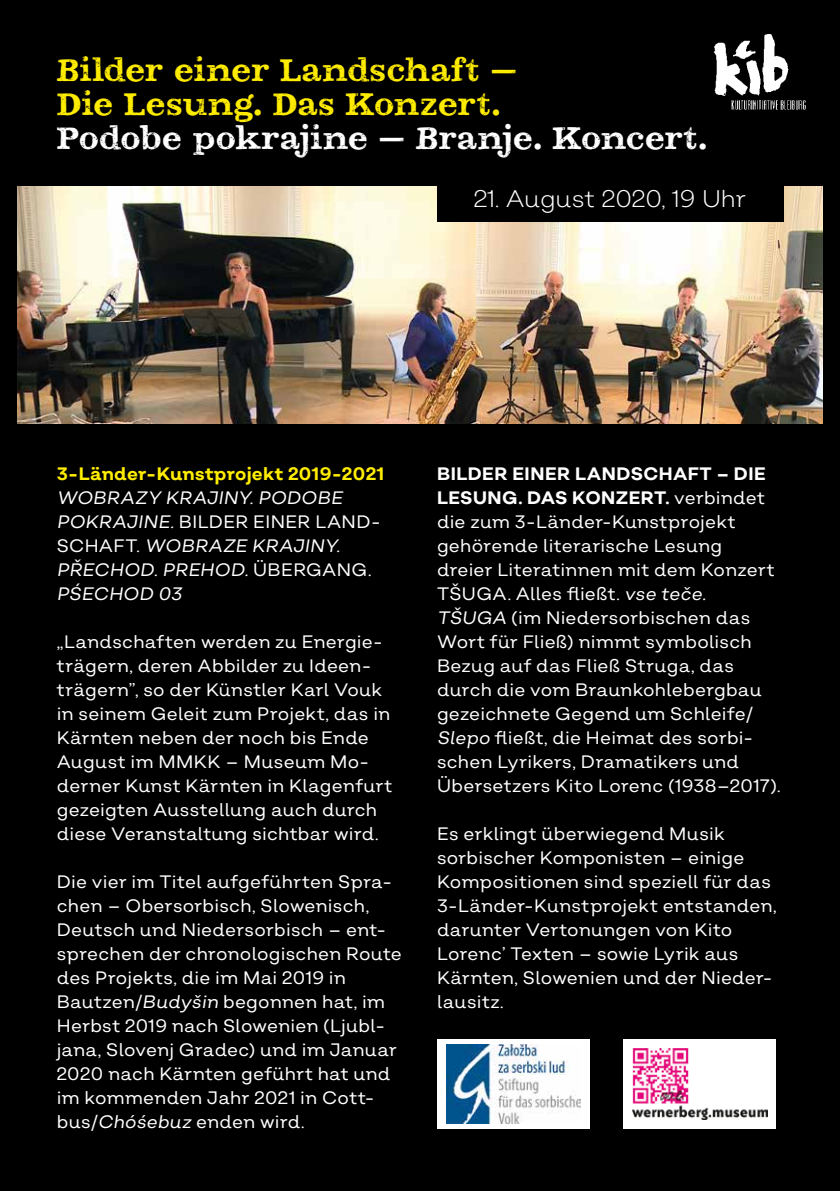
<style>
.page{position:relative;width:840px;height:1191px;background:#fff}
.page>*{position:absolute;margin:0;border:0;box-sizing:border-box;transform-origin:0 0}
.t1{font:30px/34px "Zapatista";letter-spacing:.005em;color:#ffed00}
.t2{font:30px "Zapatista";letter-spacing:-.005em;color:#fff}
.t3{font:300 24px "Salvatore";color:#fff}
.t4{font:18px/24px "Salvatore";letter-spacing:.01em;color:#fff}
.t5{font:italic 18px/24px "Salvatore";letter-spacing:.02em;color:#fff}
.t6{font:700 18px "Salvatore";letter-spacing:.015em;color:#ffed00}
.s1{font-style:normal}
.s2{font-style:italic}
.s3{font-weight:700}
</style>
<div class="page">
<div style="left:0;top:0;width:839px;height:1191px;background:#000"></div>
<img style="left:17px;top:187px;width:805px;height:237px">
<div style="left:437px;top:174px;width:345px;height:47px;background:#000"></div>
<div style="left:437px;top:1038px;width:152px;height:90px;background:#fff"></div>
<img style="left:446px;top:1044px;width:134px;height:79px">
<div style="left:623px;top:1038px;width:152px;height:90px;background:#fff"></div>
<img style="left:632px;top:1048px;width:134px;height:71px">
<img style="left:713px;top:34px;width:93px;height:75px">
<h1 class="t1" style="left:57px;top:53px;width:461px">Bilder einer Landschaft –<br>Die Lesung. Das Konzert.</h1>
<h1 class="t2" style="left:57px;top:118px;width:651px">Podobe pokrajine – Branje. Koncert.</h1>
<h2 class="t3" style="left:473px;top:184px;width:274px">21. August 2020, 19 Uhr</h2>
<p class="t6" style="left:57px;top:462px;width:329px">3-Länder-Kunstprojekt 2019-2021</p>
<p class="t5" style="left:57px;top:485px;width:325px">WOBRAZY KRAJINY. PODOBE<br>POKRAJINE. <span class="s1">BILDER EINER LAND-<br>SCHAFT.</span> WOBRAZE KRAJINY.<br>PŘECHOD. PREHOD. <span class="s1">ÜBERGANG.<br></span>PŚECHOD 03</p>
<p class="t4" style="left:57px;top:629px;width:337px">„Landschaften werden zu Energie&shy;trägern, deren Abbilder zu Ideen&shy;trägern”, so der Künstler Karl Vouk in seinem Geleit zum Projekt, das in Kärnten neben der noch bis Ende August im MMKK – Museum Mo&shy;derner Kunst Kärnten in Klagenfurt gezeigten Ausstellung auch durch diese Veranstaltung sichtbar wird.</p>
<p class="t4" style="left:57px;top:869px;width:346px">Die vier im Titel aufgeführten Spra&shy;chen – Obersorbisch, Slowenisch, Deutsch und Niedersorbisch – ent&shy;sprechen der chronologischen Route des Projekts, die im Mai 2019 in Bautzen/<span class="s2">Budyšin</span> begonnen hat, im Herbst 2019 nach Slowenien (Ljubl&shy;jana, Slovenj Gradec) und im Januar 2020 nach Kärnten geführt hat und im kommenden Jahr 2021 in Cott&shy;bus/<span class="s2">Chóśebuz</span> enden wird.</p>
<p class="t4" style="left:437px;top:461px;width:345px"><span class="s3">BILDER EINER LANDSCHAFT – DIE<br>LESUNG. DAS KONZERT.</span> verbindet die zum 3-Länder-Kunstprojekt gehörende literarische Lesung dreier Literatinnen mit dem Konzert<br>TŠUGA. Alles fließt. <span class="s2">vse teče.<br>TŠUGA</span> (im Niedersorbischen das<br>Wort für Fließ) nimmt symbolisch<br>Bezug auf das Fließ Struga, das durch die vom Braunkohlebergbau gezeichnete Gegend um Schleife/<br><span class="s2">Slepo</span> fließt, die Heimat des sorbi&shy;schen Lyrikers, Dramatikers und<br>Übersetzers Kito Lorenc (1938–2017).</p>
<p class="t4" style="left:437px;top:821px;width:341px">Es erklingt überwiegend Musik sorbischer Komponisten – einige<br>Kompositionen sind speziell für das<br>3-Länder-Kunstprojekt entstanden, darunter Vertonungen von Kito<br>Lorenc’ Texten – sowie Lyrik aus<br>Kärnten, Slowenien und der Nieder&shy;lausitz.</p>
</div>
